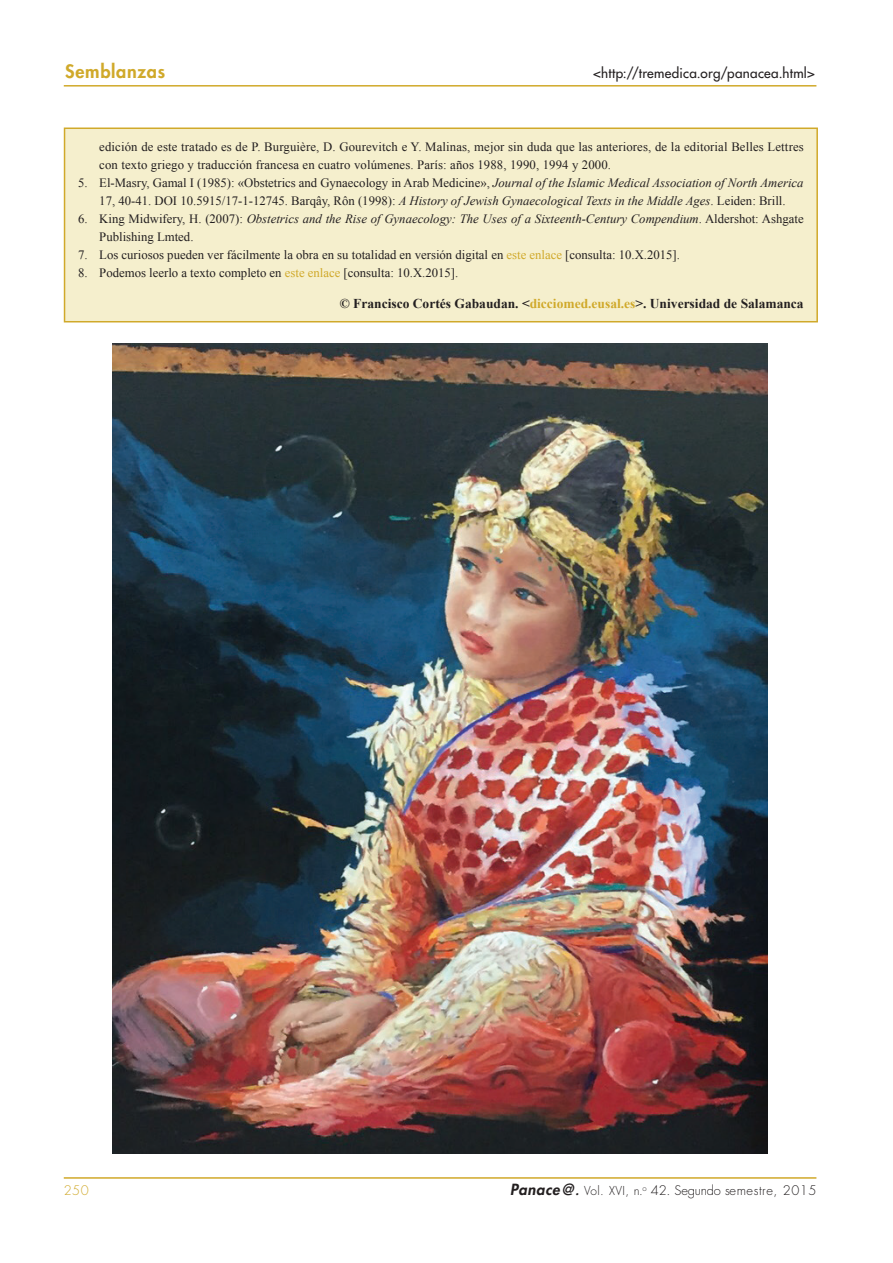
<style>
.page{position:relative;width:893px;height:1263px;background:#fff}
.page>*{position:absolute;margin:0;border:0;box-sizing:border-box;transform-origin:0 0}
.t1{font:800 18px "Futura Std";letter-spacing:.04em;color:#d0a92a}
.t2{font:700 13.5px "Times New Roman";color:#231f20}
.t3{font:500 13.5px "Futura Std";letter-spacing:.02em;color:#231f20}
.t4{font:300 12.9px "Futura Std";letter-spacing:.04em;color:#231f20}
.t5{font:300 12.9px "Futura Std";color:#d0a92a}
.t6{font:12.75px/18px "Times New Roman";color:#231f20}
.t7{font:italic 12.75px/18px "Times New Roman";color:#231f20}
.s1{font-style:italic}
.s2{font-style:normal}
.s3{color:#d0a92a}
.s4{font-weight:800;font-style:italic;font-size:15px}
.s5{font-weight:800;font-style:italic;font-size:12px}
.s6{font-size:12px}
</style>
<div class="page">
<hr style="left:64px;top:1177px;width:752px;height:2px;background:#d0a92a">
<hr style="left:64px;top:85px;width:752px;height:2px;background:#d0a92a">
<div style="left:65px;top:128px;width:752px;height:194px;background:#f5efcd"></div>
<div style="left:64px;top:128px;width:754px;height:194px;border:2px solid #d0a92a"></div>
<img style="left:112px;top:344px;width:656px;height:810px">
<h1 class="t1" style="left:65px;top:60px;width:101px">Semblanzas</h1>
<p class="t3" style="left:593px;top:65px;width:223px">&lt;http://tremedica.org/panacea.html&gt;</p>
<p class="t6" style="left:99px;top:137px;width:706px">edición de este tratado es de P. Burguière, D. Gourevitch e Y. Malinas, mejor sin duda que las anteriores, de la editorial Belles Lettres con texto griego y traducción francesa en cuatro volúmenes. París: años 1988, 1990, 1994 y 2000.</p>
<p class="t6" style="left:78px;top:173px;width:727px;text-align:center">5. El-Masry, Gamal I (1985): «Obstetrics and Gynaecology in Arab Medicine», <span class="s1">Journal of the Islamic Medical Association of North America<br></span>17, 40-41. DOI 10.5915/17-1-12745. Barqây, Rôn (1998): <span class="s1">A History of Jewish Gynaecological Texts in the Middle Ages</span>. Leiden: Brill.</p>
<p class="t7" style="left:99px;top:209px;width:706px;text-indent:-21px"><span class="s2">6. King Midwifery, H. (2007):</span> Obstetrics and the Rise of Gynaecology: The Uses of a Sixteenth-Century Compendium<span class="s2">. Aldershot: Ashgate<br>Publishing Lmted.</span></p>
<p class="t6" style="left:78px;top:245px;width:603px">7. Los curiosos pueden ver fácilmente la obra en su totalidad en versión digital en <span class="s3">este enlace</span> [consulta: 10.X.2015].</p>
<p class="t6" style="left:78px;top:263px;width:382px">8. Podemos leerlo a texto completo en <span class="s3">este enlace</span> [consulta: 10.X.2015].</p>
<p class="t2" style="left:340px;top:294px;width:465px">© Francisco Cortés Gabaudan. &lt;<span class="s3">dicciomed.eusal.es</span>&gt;. Universidad de Salamanca</p>
<p class="t5" style="left:64px;top:1182px;width:27px">250</p>
<p class="t4" style="left:510px;top:1182px;width:308px"><span class="s4">Panace@</span><span class="s5">.</span> <span class="s6">Vol. XVI, n.</span><sup>o</sup> 42. Segundo semestre, 2015</p>
</div>
